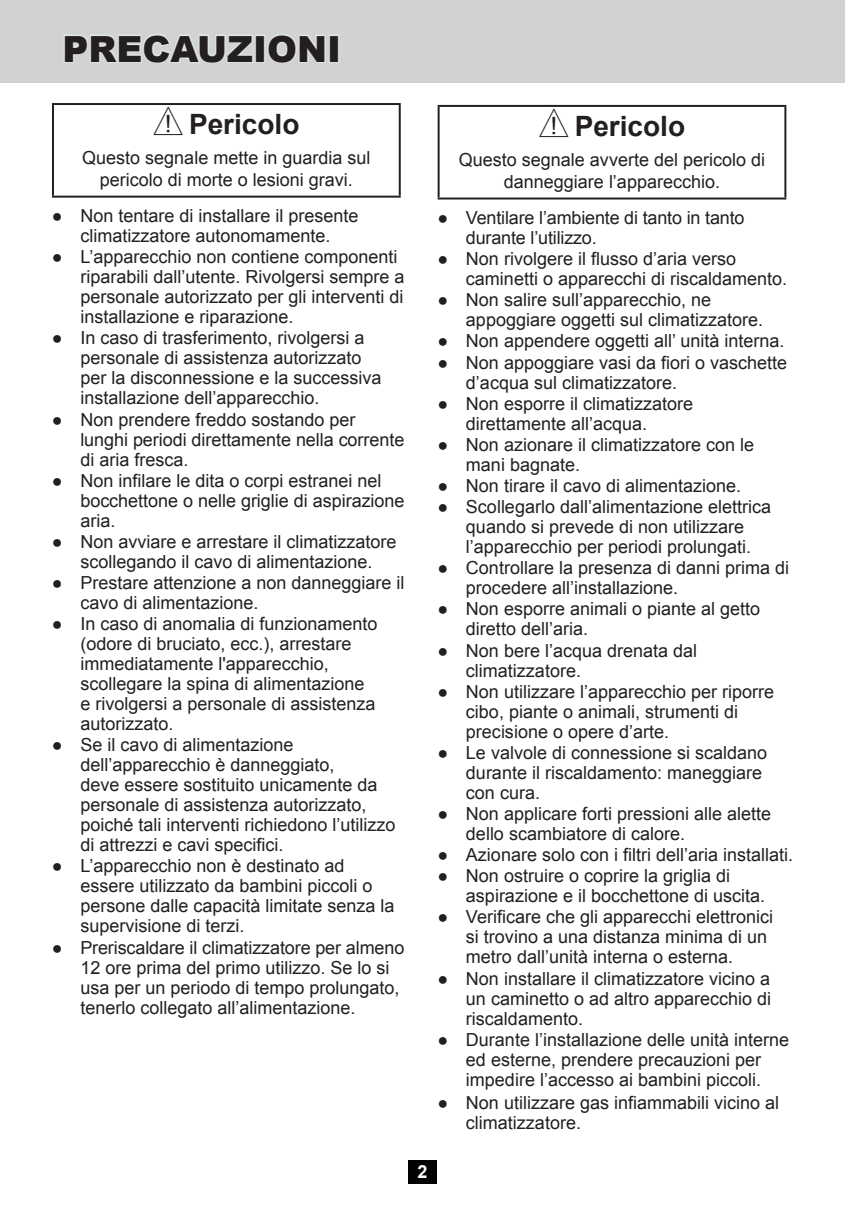
<style>
.page{position:relative;width:845px;height:1225px;background:#fff}
.page>*{position:absolute;margin:0;border:0;box-sizing:border-box;transform-origin:0 0}
.t1{font:900 36px "Arial";color:#231f20}
.t2{font:700 28px "Arial";color:#231f20}
.t3{font:18px/20px "Arial";color:#231f20}
.t4{font:700 18px "Arial";color:#fff}
</style>
<div class="page">
<div style="left:408px;top:1160px;width:29px;height:23px;background:#030303"></div>
<div style="left:0;top:0;width:845px;height:83px;background:#d1d2d4"></div>
<svg style="left:64px;top:34px;width:189px;height:29px"></svg>
<div style="left:255px;top:34px;width:10px;height:29px;border:3px solid #e1e2e4"></div>
<svg style="left:268px;top:34px;width:58px;height:29px"></svg>
<div style="left:329px;top:34px;width:10px;height:29px;border:3px solid #e1e2e4"></div>
<hr style="left:52px;top:103px;width:349px;height:2px;background:#231f20">
<hr style="left:52px;top:105px;width:2px;height:91px;background:#231f20">
<hr style="left:399px;top:105px;width:2px;height:91px;background:#231f20">
<hr style="left:52px;top:196px;width:349px;height:2px;background:#231f20">
<hr style="left:437px;top:105px;width:349px;height:2px;background:#231f20">
<hr style="left:437px;top:107px;width:2px;height:90px;background:#231f20">
<hr style="left:784px;top:107px;width:2px;height:90px;background:#231f20">
<hr style="left:437px;top:197px;width:349px;height:2px;background:#231f20">
<h1 class="t1" style="left:62px;top:23px;width:280px">PRECAUZIONI</h1>
<h2 class="t2" style="left:189px;top:105px;width:112px">Pericolo</h2>
<p class="t3" style="left:82px;top:147px;width:290px;line-height:22px;text-align:center">Questo segnale mette in guardia sul pericolo di morte o lesioni gravi.</p>
<p class="t3" style="left:52px;top:206px;width:308px;text-align:center">● Non tentare di installare il presente climatizzatore autonomamente.</p>
<p class="t3" style="left:80px;top:247px;width:326px;text-indent:-28px">● L’apparecchio non contiene componenti riparabili dall’utente. Rivolgersi sempre a personale autorizzato per gli interventi di installazione e riparazione.</p>
<p class="t3" style="left:80px;top:328px;width:303px;text-indent:-28px">● In caso di trasferimento, rivolgersi a personale di assistenza autorizzato per la disconnessione e la successiva installazione dell’apparecchio.</p>
<p class="t3" style="left:80px;top:409px;width:325px;text-indent:-28px">● Non prendere freddo sostando per lunghi periodi direttamente nella corrente di aria fresca.</p>
<p class="t3" style="left:80px;top:470px;width:326px;text-indent:-28px">● Non infilare le dita o corpi estranei nel bocchettone o nelle griglie di aspirazione aria.</p>
<p class="t3" style="left:52px;top:532px;width:346px;text-align:center">● Non avviare e arrestare il climatizzatore scollegando il cavo di alimentazione.</p>
<p class="t3" style="left:80px;top:573px;width:326px;text-indent:-28px">● Prestare attenzione a non danneggiare il cavo di alimentazione.</p>
<p class="t3" style="left:80px;top:614px;width:299px;text-indent:-28px">● In caso di anomalia di funzionamento (odore di bruciato, ecc.), arrestare immediatamente l'apparecchio, scollegare la spina di alimentazione e rivolgersi a personale di assistenza autorizzato.</p>
<p class="t3" style="left:80px;top:735px;width:317px;text-indent:-28px">● Se il cavo di alimentazione dell’apparecchio è danneggiato,<br>deve essere sostituito unicamente da personale di assistenza autorizzato, poiché tali interventi richiedono l’utilizzo di attrezzi e cavi specifici.</p>
<p class="t3" style="left:80px;top:856px;width:316px;text-indent:-28px">● L’apparecchio non è destinato ad essere utilizzato da bambini piccoli o persone dalle capacità limitate senza la supervisione di terzi.</p>
<p class="t3" style="left:80px;top:937px;width:325px;text-indent:-28px">● Preriscaldare il climatizzatore per almeno 12 ore prima del primo utilizzo. Se lo si usa per un periodo di tempo prolungato, tenerlo collegato all’alimentazione.</p>
<h2 class="t2" style="left:574px;top:107px;width:112px">Pericolo</h2>
<p class="t3" style="left:459px;top:149px;width:308px;line-height:22px;text-align:center">Questo segnale avverte del pericolo di danneggiare l’apparecchio.</p>
<p class="t3" style="left:466px;top:208px;width:280px;text-indent:-28px">● Ventilare l’ambiente di tanto in tanto durante l’utilizzo.</p>
<p class="t3" style="left:466px;top:249px;width:323px;text-indent:-28px">● Non rivolgere il flusso d’aria verso caminetti o apparecchi di riscaldamento.</p>
<p class="t3" style="left:466px;top:290px;width:299px;text-indent:-28px">● Non salire sull’apparecchio, ne appoggiare oggetti sul climatizzatore.</p>
<p class="t3" style="left:437px;top:331px;width:348px">● Non appendere oggetti all’ unità interna.</p>
<p class="t3" style="left:466px;top:352px;width:323px;text-indent:-28px">● Non appoggiare vasi da fiori o vaschette d’acqua sul climatizzatore.</p>
<p class="t3" style="left:466px;top:393px;width:229px;text-indent:-28px">● Non esporre il climatizzatore direttamente all’acqua.</p>
<p class="t3" style="left:466px;top:435px;width:290px;text-indent:-28px">● Non azionare il climatizzatore con le mani bagnate.</p>
<p class="t3" style="left:437px;top:476px;width:305px">● Non tirare il cavo di alimentazione.</p>
<p class="t3" style="left:437px;top:497px;width:335px;text-align:center">● Scollegarlo dall’alimentazione elettrica quando si prevede di non utilizzare l’apparecchio per periodi prolungati.</p>
<p class="t3" style="left:466px;top:558px;width:325px;text-indent:-28px">● Controllare la presenza di danni prima di procedere all’installazione.</p>
<p class="t3" style="left:466px;top:599px;width:296px;text-indent:-28px">● Non esporre animali o piante al getto diretto dell’aria.</p>
<p class="t3" style="left:466px;top:640px;width:233px;text-indent:-28px">● Non bere l’acqua drenata dal climatizzatore.</p>
<p class="t3" style="left:466px;top:681px;width:310px;text-indent:-28px">● Non utilizzare l’apparecchio per riporre cibo, piante o animali, strumenti di precisione o opere d’arte.</p>
<p class="t3" style="left:466px;top:742px;width:303px;text-indent:-28px">● Le valvole di connessione si scaldano durante il riscaldamento: maneggiare con cura.</p>
<p class="t3" style="left:466px;top:804px;width:307px;text-indent:-28px">● Non applicare forti pressioni alle alette dello scambiatore di calore.</p>
<p class="t3" style="left:437px;top:845px;width:357px">● Azionare solo con i filtri dell’aria installati.</p>
<p class="t3" style="left:466px;top:866px;width:301px;text-indent:-28px">● Non ostruire o coprire la griglia di aspirazione e il bocchettone di uscita.</p>
<p class="t3" style="left:466px;top:907px;width:309px;text-indent:-28px">● Verificare che gli apparecchi elettronici si trovino a una distanza minima di un metro dall’unità interna o esterna.</p>
<p class="t3" style="left:466px;top:968px;width:307px;text-align:justify;text-indent:-28px">● Non installare il climatizzatore vicino a un caminetto o ad altro apparecchio di riscaldamento.</p>
<p class="t3" style="left:437px;top:1029px;width:353px;text-align:center">● Durante l’installazione delle unità interne ed esterne, prendere precauzioni per impedire l’accesso ai bambini piccoli.</p>
<p class="t3" style="left:466px;top:1092px;width:315px;text-indent:-28px">● Non utilizzare gas infiammabili vicino al climatizzatore.</p>
<p class="t4" style="left:417px;top:1159px;width:12px">2</p>
</div>
